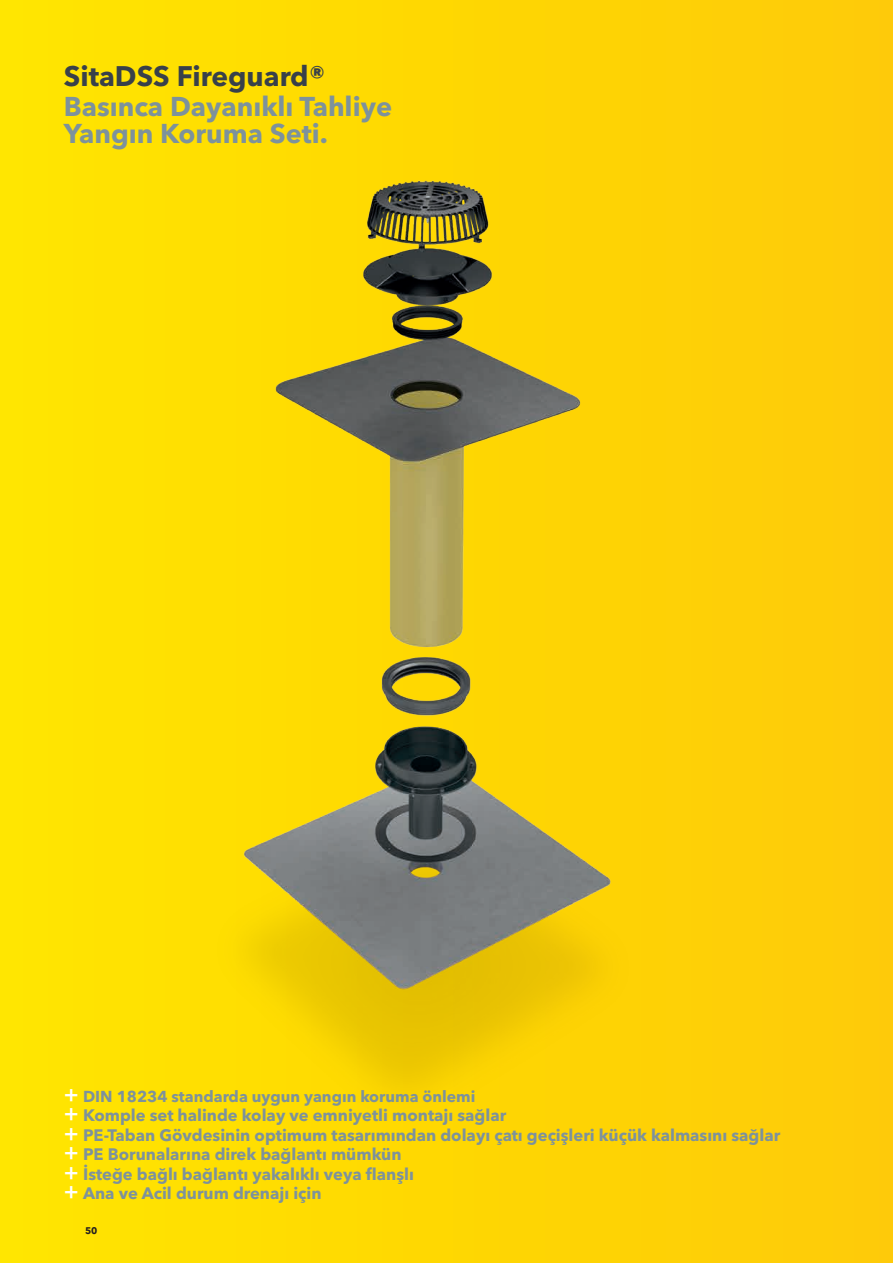
<style>
.page{position:relative;width:893px;height:1263px;background:#fff}
.page>*{position:absolute;margin:0;border:0;box-sizing:border-box;transform-origin:0 0}
.t1{font:700 28.05px "Avenir Next W1 G";color:#38404a}
.t2{font:700 27px/27px "Avenir Next LT Pro";color:#7d929c}
.t3{font:700 16.5px/19.5px "Avenir Next LT Pro";color:#7d929c}
.t4{font:700 15.75px "Avenir Next LT Pro";color:#7d929c}
.t5{font:700 9.6px "Avenir Next W1 G";color:#231f20}
.s1{font-weight:600;font-size:22.5px;color:#fff}
</style>
<div class="page">
<div style="left:0;top:0;width:893px;height:1263px;background:linear-gradient(to right,#ffe600,#feca08)"></div>
<img style="left:208px;top:161px;width:439px;height:1011px">
<h1 class="t1" style="left:64px;top:59px;width:263px">SitaDSS Fireguard®</h1>
<h2 class="t2" style="left:64px;top:93px;width:330px">Basınca Dayanıklı Tahliye<br>Yangın Koruma Seti.</h2>
<p class="t4" style="left:64px;top:1086px;width:413px"><span class="s1">+</span> DIN 18234 standarda uygun yangın koruma önlemi</p>
<p class="t3" style="left:64px;top:1105px;width:718px"><span class="s1">+</span> Komple set halinde kolay ve emniyetli montajı sağlar<br><span class="s1">+</span> PE-Taban Gövdesinin optimum tasarımından dolayı çatı geçişleri küçük kalmasını sağlar <span class="s1">+</span> PE Borunalarına direk bağlantı mümkün<br><span class="s1">+</span> İsteğe bağlı bağlantı yakalıklı veya flanşlı<br><span class="s1">+</span> Ana ve Acil durum drenajı için</p>
<p class="t5" style="left:85px;top:1224px;width:14px">50</p>
</div>
